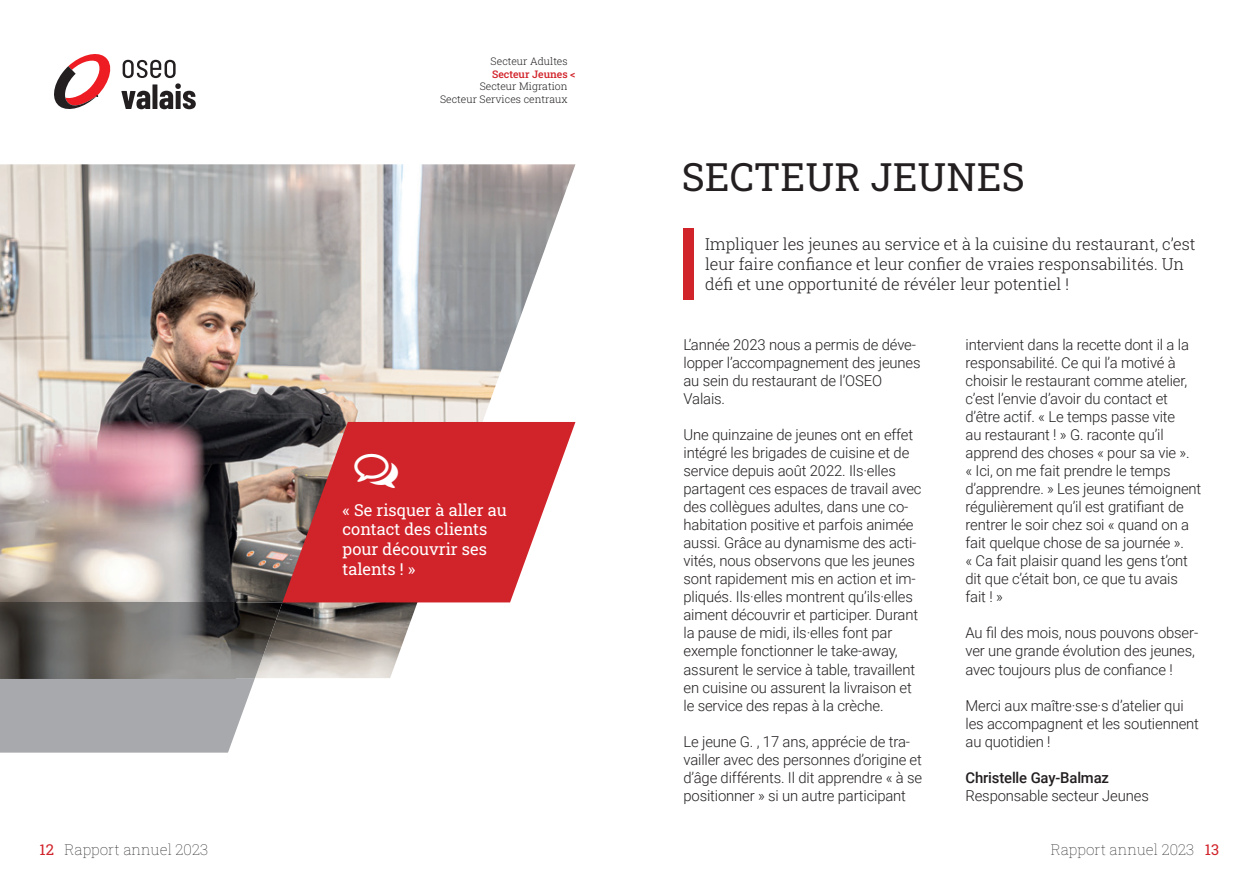
<style>
.page{position:relative;width:1259px;height:893px;background:#fff}
.page>*{position:absolute;margin:0;border:0;box-sizing:border-box;transform-origin:0 0}
.t1{font:39px "Roboto Slab";color:#231f20}
.t2{font:300 16.5px/19.8px "Roboto Slab";letter-spacing:-.005em;color:#231f20}
.t3{font:16.5px/19.8px "Roboto Slab";color:#fff}
.t4{font:300 15px/18px "Roboto";letter-spacing:-.01em;color:#231f20}
.t5{font:100 15px "Roboto Slab";color:#231f20}
.t6{font:500 15px "Roboto";letter-spacing:-.01em;color:#231f20}
.t7{font:300 10.5px/12.6px "Roboto Slab";color:#231f20;text-align:right}
.s1{color:#fff}
.s2{font-weight:400;color:#d1232a}
</style>
<div class="page">
<svg style="left:54px;top:54px;width:57px;height:55px"></svg>
<svg style="left:121px;top:60px;width:75px;height:49px"></svg>
<img style="left:0;top:164px;width:575px;height:514px">
<svg style="left:0;top:678px;width:255px;height:75px;background:#acadb0"></svg>
<img style="left:0;top:602px;width:282px;height:76px">
<svg style="left:282px;top:422px;width:293px;height:180px;background:#cd464b"></svg>
<div style="left:683px;top:229px;width:11px;height:71px;background:#d1232a"></div>
<svg style="left:354px;top:454px;width:44px;height:34px"></svg>
<p class="t7" style="left:440px;top:55px;width:137px">Secteur Adultes <span class="s1">&lt;<br></span><span class="s2">Secteur Jeunes &lt;<br></span>Secteur Migration <span class="s1">&lt;<br></span>Secteur Services centraux <span class="s1">&lt;</span></p>
<p class="t3" style="left:342px;top:499px;width:166px">« Se risquer à aller au contact des clients pour découvrir ses talents ! »</p>
<h1 class="t1" style="left:682px;top:150px;width:344px">SECTEUR JEUNES</h1>
<p class="t2" style="left:705px;top:234px;width:492px">Impliquer les jeunes au service et à la cuisine du restaurant, c’est leur faire confiance et leur confier de vraies responsabilités. Un défi et une opportunité de révéler leur potentiel !</p>
<p class="t4" style="left:683px;top:336px;width:239px">L’année 2023 nous a permis de déve&shy;lopper l’accompagnement des jeunes au sein du restaurant de l’OSEO<br>Valais.</p>
<p class="t4" style="left:683px;top:426px;width:239px">Une quinzaine de jeunes ont en effet intégré les brigades de cuisine et de service depuis août 2022. Ils·elles partagent ces espaces de travail avec des collègues adultes, dans une co&shy;habitation positive et parfois animée aussi. Grâce au dynamisme des acti&shy;vités, nous observons que les jeunes sont rapidement mis en action et im&shy;pliqués. Ils·elles montrent qu’ils·elles aiment découvrir et participer. Durant la pause de midi, ils·elles font par exemple fonctionner le take-away, assurent le service à table, travaillent en cuisine ou assurent la livraison et le service des repas à la crèche.</p>
<p class="t4" style="left:683px;top:732px;width:240px">Le jeune G. , 17 ans, apprécie de tra&shy;vailler avec des personnes d’origine et d’âge différents. Il dit apprendre « à se positionner » si un autre participant</p>
<p class="t4" style="left:965px;top:336px;width:237px">intervient dans la recette dont il a la responsabilité. Ce qui l’a motivé à choisir le restaurant comme atelier, c’est l’envie d’avoir du contact et d’être actif. « Le temps passe vite<br>au restaurant ! » G. raconte qu’il apprend des choses « pour sa vie ».<br>« Ici, on me fait prendre le temps d’apprendre. » Les jeunes témoignent régulièrement qu’il est gratifiant de rentrer le soir chez soi « quand on a fait quelque chose de sa journée ».<br>« Ca fait plaisir quand les gens t’ont dit que c’était bon, ce que tu avais fait ! »</p>
<p class="t4" style="left:965px;top:624px;width:234px">Au fil des mois, nous pouvons obser&shy;ver une grande évolution des jeunes, avec toujours plus de confiance !</p>
<p class="t4" style="left:965px;top:696px;width:235px">Merci aux maître·sse·s d’atelier qui les accompagnent et les soutiennent au quotidien !</p>
<p class="t6" style="left:965px;top:767px;width:145px">Christelle Gay-Balmaz</p>
<p class="t4" style="left:965px;top:786px;width:185px">Responsable secteur Jeunes</p>
<p class="t5" style="left:40px;top:839px;width:170px"><span class="s2">12</span> Rapport annuel 2023</p>
<p class="t5" style="left:1050px;top:839px;width:170px">Rapport annuel 2023 <span class="s2">13</span></p>
</div>
